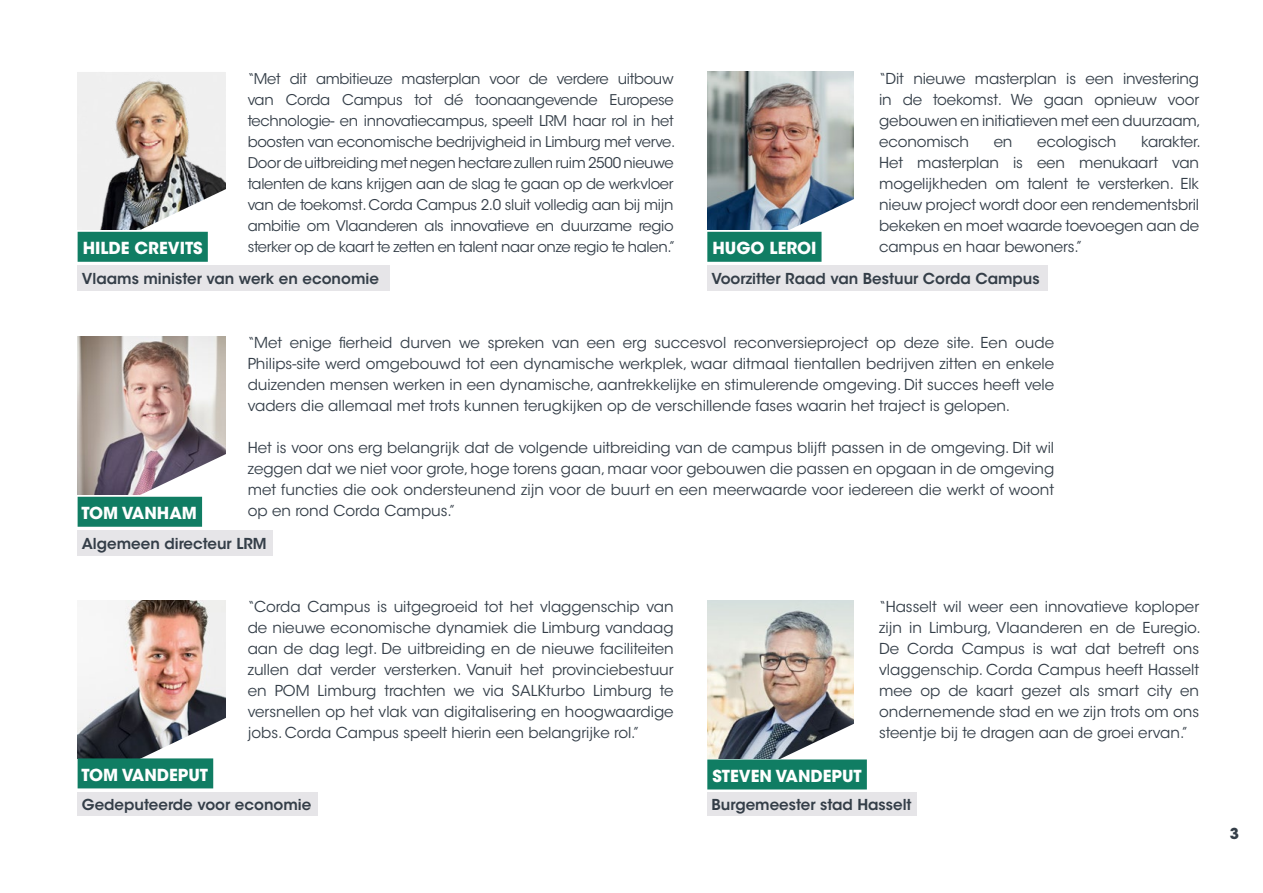
<style>
.page{position:relative;width:1263px;height:893px;background:#fff}
.page>*{position:absolute;margin:0;border:0;box-sizing:border-box;transform-origin:0 0}
.t1{font:700 16.5px "ITC Avant Garde Std";color:#fff}
.t2{font:15px/21px "ITC Avant Garde Std";letter-spacing:-.01em;color:#343e48;text-align:justify}
.t3{font:600 15px "ITC Avant Garde Std";color:#343e48}
.t4{font:700 15px "ITC Avant Garde Std";color:#343e48}
.t5{font:14.7px/21px "ITC Avant Garde Std";letter-spacing:-.02em;color:#343e48}
</style>
<div class="page">
<img style="left:78px;top:72px;width:148px;height:157px">
<img style="left:707px;top:72px;width:146px;height:157px">
<img style="left:127px;top:173px;width:99px;height:59px">
<img style="left:775px;top:173px;width:79px;height:89px">
<img style="left:78px;top:337px;width:148px;height:157px">
<svg style="left:127px;top:438px;width:99px;height:89px"></svg>
<img style="left:78px;top:601px;width:148px;height:157px">
<svg style="left:127px;top:702px;width:152px;height:91px"></svg>
<img style="left:707px;top:601px;width:146px;height:157px">
<svg style="left:767px;top:702px;width:150px;height:91px"></svg>
<div style="left:78px;top:758px;width:135px;height:30px;background:#107d63"></div>
<div style="left:78px;top:793px;width:240px;height:23px;background:#e6e5e8"></div>
<div style="left:707px;top:759px;width:160px;height:30px;background:#107d63"></div>
<div style="left:707px;top:793px;width:210px;height:23px;background:#e6e5e8"></div>
<div style="left:78px;top:232px;width:130px;height:30px;background:#107d63"></div>
<div style="left:78px;top:265px;width:312px;height:26px;background:#e6e5e8"></div>
<div style="left:707px;top:232px;width:114px;height:30px;background:#107d63"></div>
<div style="left:707px;top:265px;width:341px;height:26px;background:#e6e5e8"></div>
<div style="left:78px;top:497px;width:124px;height:30px;background:#107d63"></div>
<div style="left:78px;top:530px;width:195px;height:26px;background:#e6e5e8"></div>
<p class="t5" style="left:248px;top:68px;width:429px">“Met dit ambitieuze masterplan voor de verdere uitbouw van Corda Campus tot dé toonaangevende Europese technologie- en innovatiecampus, speelt LRM haar rol in het boosten van economische bedrijvigheid in Limburg met verve.<br>Door de uitbreiding met negen hectare zullen ruim 2500 nieuwe talenten de kans krijgen aan de slag te gaan op de werkvloer van de toekomst. Corda Campus 2.0 sluit volledig aan bij mijn ambitie om Vlaanderen als innovatieve en duurzame regio sterker op de kaart te zetten en talent naar onze regio te halen.”</p>
<p class="t2" style="left:879px;top:68px;width:323px;text-align:left">“Dit nieuwe masterplan is een investering in de toekomst. We gaan opnieuw voor gebouwen en initiatieven met een duurzaam, economisch</p>
<p class="t2" style="left:879px;top:131px;width:323px;text-indent:262px">karakter.<br>Het masterplan is een menukaart van mogelijkheden om talent te versterken. Elk nieuw project wordt door een rendementsbril bekeken en moet waarde toevoegen aan de campus en haar bewoners.”</p>
<p class="t2" style="left:994px;top:131px;width:20px">en</p>
<p class="t2" style="left:1037px;top:131px;width:81px">ecologisch</p>
<p class="t1" style="left:83px;top:237px;width:122px">HILDE CREVITS</p>
<p class="t3" style="left:82px;top:269px;width:299px">Vlaams minister van werk en economie</p>
<p class="t1" style="left:712px;top:237px;width:105px">HUGO LEROI</p>
<p class="t3" style="left:711px;top:269px;width:330px">Voorzitter Raad van Bestuur Corda Campus</p>
<p class="t2" style="left:248px;top:332px;width:808px">“Met enige fierheid durven we spreken van een erg succesvol reconversieproject op deze site. Een oude Philips-site werd omgebouwd tot een dynamische werkplek, waar ditmaal tientallen bedrijven zitten en enkele duizenden mensen werken in een dynamische, aantrekkelijke en stimulerende omgeving. Dit succes heeft vele vaders die allemaal met trots kunnen terugkijken op de verschillende fases waarin het traject is gelopen.</p>
<p class="t2" style="left:248px;top:437px;width:808px">Het is voor ons erg belangrijk dat de volgende uitbreiding van de campus blijft passen in de omgeving. Dit wil zeggen dat we niet voor grote, hoge torens gaan, maar voor gebouwen die passen en opgaan in de omgeving met functies die ook ondersteunend zijn voor de buurt en een meerwaarde voor iedereen die werkt of woont op en rond Corda Campus.”</p>
<p class="t1" style="left:81px;top:502px;width:117px">TOM VANHAM</p>
<p class="t3" style="left:82px;top:534px;width:186px">Algemeen directeur LRM</p>
<p class="t2" style="left:248px;top:596px;width:427px">“Corda Campus is uitgegroeid tot het vlaggenschip van de nieuwe economische dynamiek die Limburg vandaag aan de dag legt. De uitbreiding en de nieuwe faciliteiten zullen dat verder versterken. Vanuit het provinciebestuur en POM Limburg trachten we via SALKturbo Limburg te versnellen op het vlak van digitalisering en hoogwaardige jobs. Corda Campus speelt hierin een belangrijke rol.”</p>
<p class="t1" style="left:81px;top:764px;width:128px">TOM VANDEPUT</p>
<p class="t3" style="left:82px;top:795px;width:231px">Gedeputeerde voor economie</p>
<p class="t2" style="left:879px;top:596px;width:323px">“Hasselt wil weer een innovatieve koploper zijn in Limburg, Vlaanderen en de Euregio.<br>De Corda Campus is wat dat betreft ons vlaggenschip. Corda Campus heeft Hasselt mee op de kaart gezet als smart city en ondernemende stad en we zijn trots om ons steentje bij te dragen aan de groei ervan.”</p>
<p class="t1" style="left:712px;top:765px;width:151px">STEVEN VANDEPUT</p>
<p class="t3" style="left:711px;top:795px;width:202px">Burgemeester stad Hasselt</p>
<p class="t4" style="left:1230px;top:824px;width:11px">3</p>
</div>
